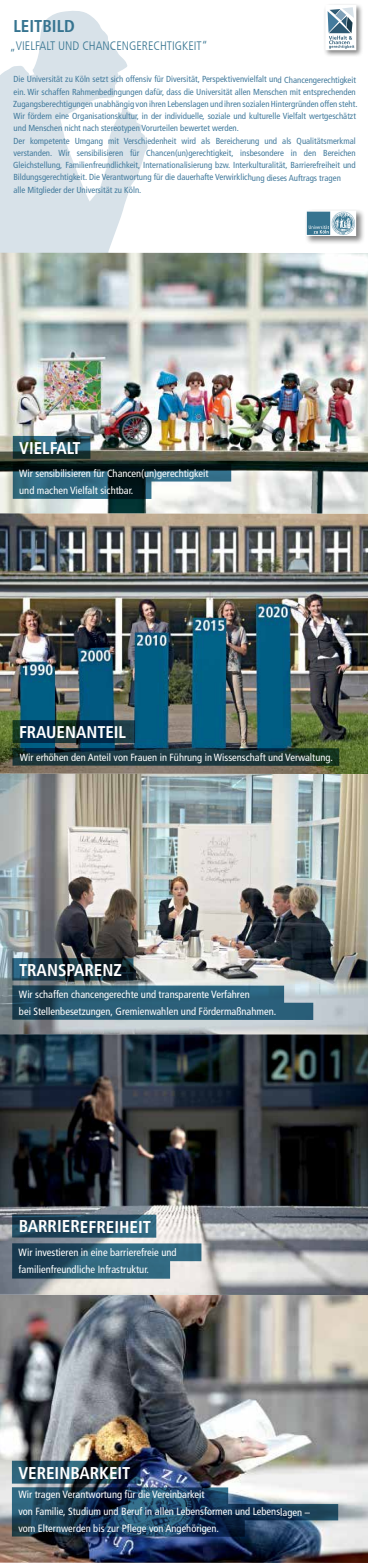
<style>
.page{position:relative;width:368px;height:1563px;background:#fff}
.page>*{position:absolute;margin:0;border:0;box-sizing:border-box;transform-origin:0 0}
.t1{font:700 condensed 17.06px "Frutiger LT";color:#fff}
.t2{font:700 condensed 17.06px "Frutiger LT";color:#367490}
.t3{font:700 condensed 16.97px "Frutiger LT";color:#fff}
.t4{font:700 condensed 16.89px "Frutiger LT";color:#fff}
.t5{font:300 condensed 12.25px "Frutiger LT";color:#367490}
.t6{font:condensed 10.5px/17px "Frutiger LT";color:#fff}
.t7{font:condensed 10.41px/16.9px "Frutiger LT";color:#fff}
.t8{font:condensed 8.75px/12.2px "Frutiger LT";color:#437b9d}
</style>
<div class="page">
<svg style="left:0;top:11px;width:148px;height:242px;fill:#d8e2e9"></svg>
<img style="left:0;top:253px;width:367px;height:1310px">
<svg style="left:13px;top:720px;width:122px;height:23px;background:#0b2f40"></svg>
<svg style="left:13px;top:748px;width:325px;height:18px;background:#1b363a"></svg>
<svg style="left:12px;top:958px;width:121px;height:22px;background:#173340"></svg>
<svg style="left:12px;top:985px;width:301px;height:35px;background:#326279"></svg>
<svg style="left:12px;top:1460px;width:128px;height:23px;background:#1c3848"></svg>
<svg style="left:12px;top:1487px;width:325px;height:49px;background:#36546e"></svg>
<svg style="left:12px;top:1214px;width:144px;height:23px;background:#234b61"></svg>
<svg style="left:12px;top:1243px;width:189px;height:35px;background:#3b667b"></svg>
<div style="left:304px;top:209px;width:60px;height:36px;background:#000;opacity:.5"></div>
<svg style="left:305px;top:210px;width:50px;height:26px"></svg>
<div style="left:306px;top:212px;width:23px;height:23px;background:#367490"></div>
<svg style="left:308px;top:212px;width:46px;height:23px"></svg>
<div style="left:322px;top:3px;width:41px;height:54px;background:#000;opacity:.5"></div>
<div style="left:324px;top:5px;width:31px;height:45px;background:#fff"></div>
<svg style="left:327px;top:7px;width:26px;height:42px"></svg>
<svg style="left:13px;top:436px;width:77px;height:23px;background:#22494f"></svg>
<svg style="left:13px;top:464px;width:218px;height:35px;background:#456672"></svg>
<h1 class="t2" style="left:13px;top:16px;width:63px">LEITBILD</h1>
<h3 class="t5" style="left:10px;top:38px;width:199px">„VIELFALT UND CHANCENGERECHTIGKEIT“</h3>
<p class="t8" style="left:13px;top:73px;width:345px">Die Universität zu Köln setzt sich offensiv für Diversität, Perspektivenvielfalt und Chancengerechtigkeit ein. Wir schaffen Rahmenbedingungen dafür, dass die Universität allen Menschen mit entsprechenden Zugangsberechtigungen unabhängig von ihren Lebenslagen und ihren sozialen Hintergründen offen steht.<br>Wir fördern eine Organisationskultur, in der individuelle, soziale und kulturelle Vielfalt wertgeschätzt und Menschen nicht nach stereotypen Vorurteilen bewertet werden.<br>Der kompetente Umgang mit Verschiedenheit wird als Bereicherung und als Qualitätsmerkmal verstanden. Wir sensibilisieren für Chancen(un)gerechtigkeit, insbesondere in den Bereichen Gleichstellung, Familienfreundlichkeit, Internationalisierung bzw. Interkulturalität, Barrierefreiheit und Bildungsgerechtigkeit. Die Verantwortung für die dauerhafte Verwirklichung dieses Auftrags tragen<br>alle Mitglieder der Universität zu Köln.</p>
<h3 class="t4" style="left:19px;top:438px;width:63px">VIELFALT</h3>
<p class="t7" style="left:19px;top:465px;width:190px">Wir sensibilisieren für Chancen(un)gerechtigkeit und machen Vielfalt sichtbar.</p>
<h3 class="t4" style="left:19px;top:722px;width:108px">FRAUENANTEIL</h3>
<p class="t7" style="left:20px;top:749px;width:314px">Wir erhöhen den Anteil von Frauen in Führung in Wissenschaft und Verwaltung.</p>
<h2 class="t3" style="left:19px;top:960px;width:104px">TRANSPARENZ</h2>
<p class="t6" style="left:19px;top:986px;width:258px">Wir schaffen chancengerechte und transparente Verfahren<br>bei Stellenbesetzungen, Gremienwahlen und Fördermaßnahmen.</p>
<h1 class="t1" style="left:19px;top:1216px;width:134px">BARRIEREFREIHEIT</h1>
<p class="t6" style="left:19px;top:1244px;width:159px">Wir investieren in eine barrierefreie und familienfreundliche Infrastruktur.</p>
<h2 class="t3" style="left:18px;top:1462px;width:113px">VEREINBARKEIT</h2>
<p class="t6" style="left:18px;top:1486px;width:292px">Wir tragen Verantwortung für die Vereinbarkeit<br>von Familie, Studium und Beruf in allen Lebensformen und Lebenslagen – vom Elternwerden bis zur Pflege von Angehörigen.</p>
</div>
